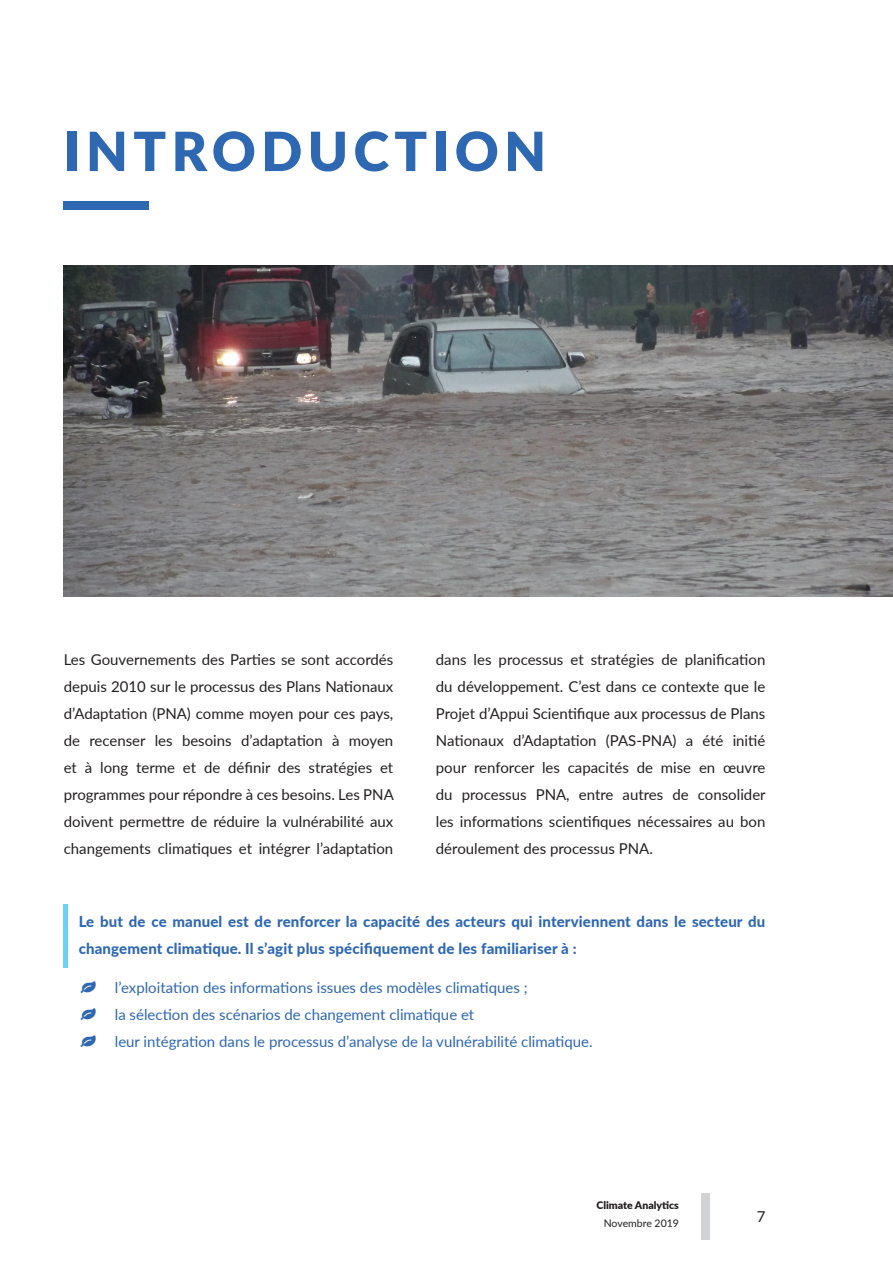
<style>
.page{position:relative;width:893px;height:1263px;background:#fff}
.page>*{position:absolute;margin:0;border:0;box-sizing:border-box;transform-origin:0 0}
.Style_de_paragraphe{font:900 54px "Lato";letter-spacing:.1em;color:#2e67b2}
.t1{font:15px/27px "Lato";color:#231f20;text-align:justify}
.t2{font:15px "Lato";color:#2e67b2}
.t3{font:800 15px/27px "Lato";letter-spacing:.01em;color:#2e67b2}
.t4{font:900 10.5px "Lato";color:#231f20}
.t5{font:10.5px "Lato";color:#231f20}
</style>
<div class="page">
<div style="left:702px;top:1193px;width:8px;height:46px;background:#d1d2d4"></div>
<div style="left:64px;top:201px;width:85px;height:8px;background:#2e67b2"></div>
<img style="left:64px;top:266px;width:829px;height:330px">
<hr style="left:64px;top:904px;width:4px;height:64px;background:#6bcff6">
<p class="Style_de_paragraphe" style="left:64px;top:111px;width:484px">INTRODUCTION</p>
<p class="t1" style="left:64px;top:645px;width:332px">Les Gouvernements des Parties se sont accordés depuis 2010 sur le processus des Plans Nationaux d’Adaptation (PNA) comme moyen pour ces pays, de recenser les besoins d’adaptation à moyen et à long terme et de définir des stratégies et programmes pour répondre à ces besoins. Les PNA doivent permettre de réduire la vulnérabilité aux changements climatiques et intégrer l’adaptation</p>
<p class="t1" style="left:436px;top:645px;width:331px">dans les processus et stratégies de planification du développement. C’est dans ce contexte que le Projet d’Appui Scientifique aux processus de Plans Nationaux d’Adaptation (PAS-PNA) a été initié pour renforcer les capacités de mise en œuvre du processus PNA, entre autres de consolider les informations scientifiques nécessaires au bon déroulement des processus PNA.</p>
<p class="t3" style="left:79px;top:907px;width:688px">Le but de ce manuel est de renforcer la capacité des acteurs qui interviennent dans le secteur du changement climatique. Il s’agit plus spécifiquement de les familiariser à :</p>
<p class="t2" style="left:81px;top:976px;width:448px">▲ l’exploitation des informations issues des modèles climatiques ;</p>
<p class="t2" style="left:81px;top:1003px;width:395px">▲ la sélection des scénarios de changement climatique et</p>
<p class="t2" style="left:81px;top:1030px;width:513px">▲ leur intégration dans le processus d’analyse de la vulnérabilité climatique.</p>
<p class="t4" style="left:596px;top:1197px;width:84px">Climate Analytics</p>
<p class="t5" style="left:604px;top:1215px;width:77px">Novembre 2019</p>
<p class="t1" style="left:757px;top:1203px;width:10px">7</p>
</div>
